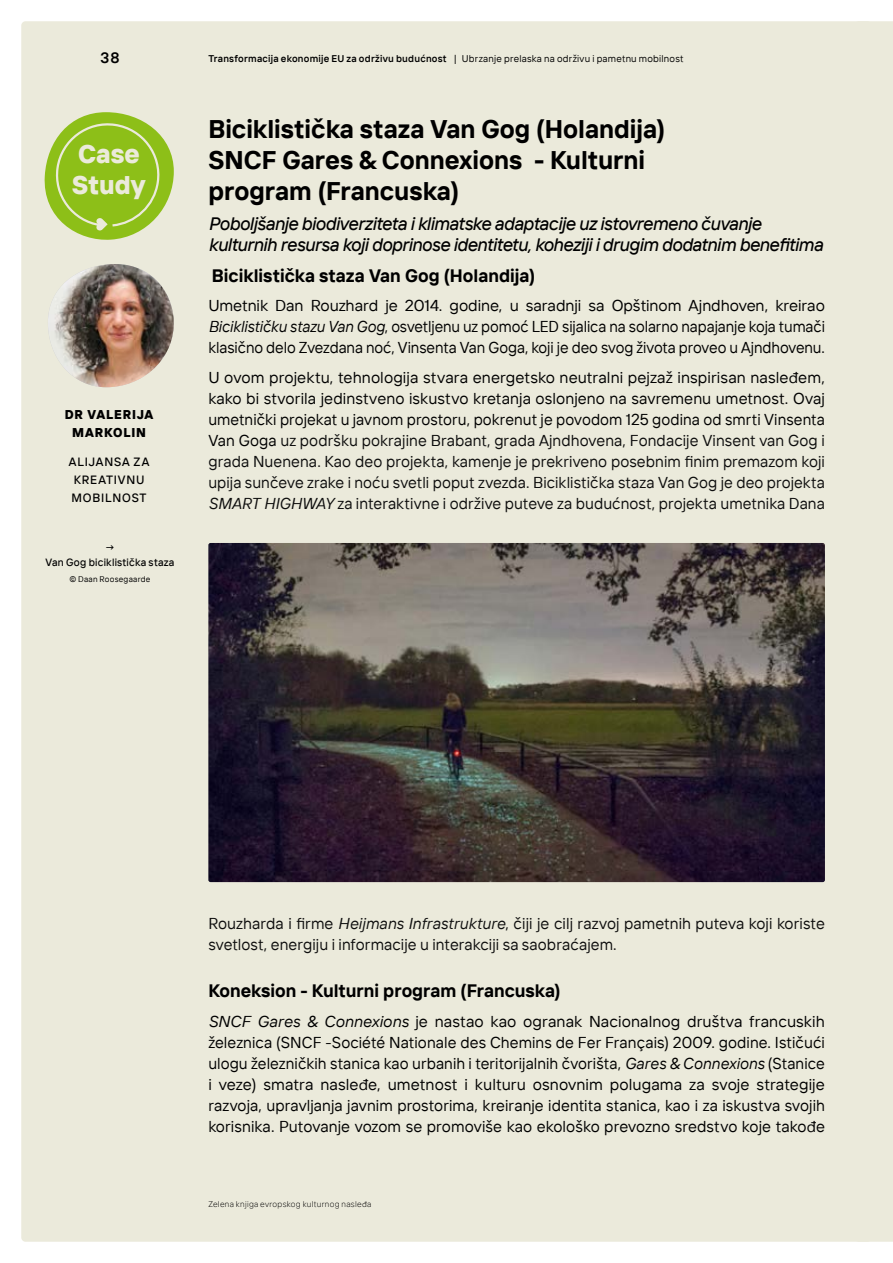
<style>
.page{position:relative;width:893px;height:1263px;background:#fff}
.page>*{position:absolute;margin:0;border:0;box-sizing:border-box;transform-origin:0 0}
.t1{font:700 25.5px/30.6px "TT Interphases";color:#000}
.t2{font:800 25.5px/30.6px "TT Interphases";color:#ebeadb}
.t3{font:italic 500 18px/21.6px "TT Interphases";letter-spacing:-.025em;color:#000}
.t4{font:700 18px "TT Interphases";color:#000}
.t5{font:15.75px/21px "TT Interphases";letter-spacing:-.005em;color:#000;text-align:justify}
.t6{font:15.75px/21px "TT Interphases";letter-spacing:.005em;color:#0d0d0d;text-align:justify}
.t7{font:600 15px "TT Interphases";color:#000}
.t8{font:800 12.75px/18px "TT Interphases";letter-spacing:.065em;color:#000;text-align:center}
.t9{font:500 12px/18px "TT Interphases";letter-spacing:.065em;color:#000}
.t10{font:500 10.5px/15px "TT Interphases";letter-spacing:.02em;color:#000;text-align:center}
.t11{font:600 9.75px "TT Interphases";letter-spacing:.025em;color:#000}
.t12{font:300 8.25px "TT Interphases";letter-spacing:.035em;color:#000}
.t13{font:8.25px "TT Interphases";letter-spacing:.025em;color:#000}
.s1{font-weight:400}
.s2{font-style:italic}
.s3{color:#000}
</style>
<div class="page">
<div style="left:21px;top:21px;width:851px;height:1221px;background:#ebeadb;border-radius:4px"></div>
<svg style="left:44px;top:112px;width:130px;height:128px"></svg>
<img style="left:208px;top:543px;width:617px;height:339px">
<img style="left:48px;top:264px;width:126px;height:123px">
<div style="left:870px;top:21px;width:23px;height:1221px;background:#ebeadb"></div>
<p class="t7" style="left:101px;top:48px;width:20px">38</p>
<h1 class="t2" style="left:72px;top:138px;width:75px">Case<br>Study</h1>
<p class="t8" style="left:65px;top:405px;width:90px">DR VALERIJA<br>MARKOLIN</p>
<p class="t9" style="left:69px;top:452px;width:82px">ALIJANSA ZA<br>KREATIVNU<br>MOBILNOST</p>
<p class="t10" style="left:46px;top:539px;width:130px">→<br>Van Gog biciklistička staza</p>
<p class="t13" style="left:69px;top:574px;width:83px">© Daan Roosegaarde</p>
<p class="t11" style="left:208px;top:52px;width:477px">Transformacija ekonomije EU za održivu budućnost <span class="s1">| Ubrzanje prelaska na održivu i pametnu mobilnost</span></p>
<h1 class="t1" style="left:208px;top:114px;width:458px">Biciklistička staza Van Gog (Holandija)<br>SNCF Gares &amp; Connexions - Kulturni program (Francuska)</h1>
<p class="t3" style="left:208px;top:212px;width:616px">Poboljšanje biodiverziteta i klimatske adaptacije uz istovremeno čuvanje kulturnih resursa koji doprinose identitetu, koheziji i drugim dodatnim benefitima</p>
<p class="t4" style="left:212px;top:263px;width:325px">Biciklistička staza Van Gog (Holandija)</p>
<p class="t5" style="left:208px;top:295px;width:618px">Umetnik Dan Rouzhard je 2014. godine, u saradnji sa Opštinom Ajndhoven, kreirao <span class="s2">Biciklističku stazu Van Gog</span>, osvetljenu uz pomoć LED sijalica na solarno napajanje koja tumači klasično delo Zvezdana noć, Vinsenta Van Goga, koji je deo svog života proveo u Ajndhovenu.</p>
<p class="t6" style="left:208px;top:366px;width:618px"><span class="s3">U ovom projektu, tehnologija stvara energetsko neutralni pejzaž inspirisan nasleđem, kako bi stvorila jedinstveno iskustvo kretanja oslonjeno na savremenu umetnost. Ovaj umetnički projekat u javnom prostoru, pokrenut je povodom 125 godina od smrti Vinsenta Van Goga</span> uz podršku pokrajine Brabant, grada Ajndhovena, Fondacije Vinsent van Gog i grada Nuenena. Kao deo projekta, kamenje je prekriveno posebnim finim premazom koji upija sunčeve zrake i noću svetli poput zvezda. Biciklistička staza Van Gog je deo projekta <span class="s2">SMART HIGHWAY</span> za interaktivne i održive puteve za budućnost, projekta umetnika Dana</p>
<p class="t6" style="left:208px;top:912px;width:618px">Rouzharda i firme <span class="s2">Heijmans Infrastrukture</span>, čiji je cilj razvoj pametnih puteva koji koriste svetlost, energiju i informacije u interakciji sa saobraćajem.</p>
<p class="t4" style="left:208px;top:979px;width:354px">Koneksion - Kulturni program (Francuska)</p>
<p class="t5" style="left:208px;top:1010px;width:618px"><span class="s2">SNCF Gares &amp; Connexions</span> je nastao kao ogranak Nacionalnog društva francuskih železnica (SNCF -Société Nationale des Chemins de Fer Français) 2009. godine. Ističući ulogu železničkih stanica kao urbanih i teritorijalnih čvorišta, <span class="s2">Gares &amp; Connexions</span> (Stanice i veze) smatra nasleđe, umetnost i kulturu osnovnim polugama za svoje strategije razvoja, upravljanja javnim prostorima, kreiranje identita stanica, kao i za iskustva svojih korisnika. Putovanje vozom se promoviše kao ekološko prevozno sredstvo koje takođe</p>
<p class="t12" style="left:208px;top:1198px;width:165px">Zelena knjiga evropskog kulturnog nasleđa</p>
</div>
